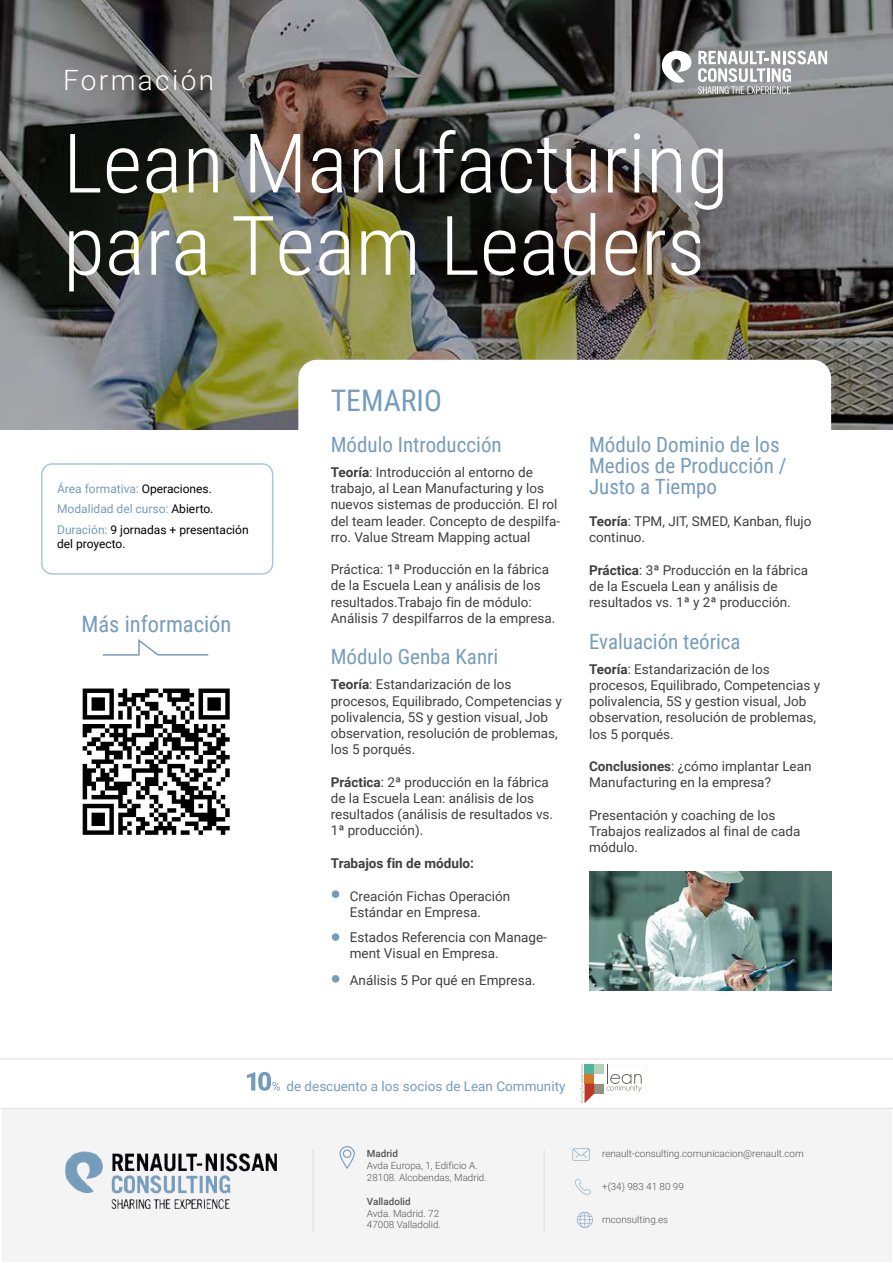
<style>
.page{position:relative;width:893px;height:1263px;background:#fff}
.page>*{position:absolute;margin:0;border:0;box-sizing:border-box;transform-origin:0 0}
.t1{font:300 82.2px/82.2px "Roboto Condensed";color:#fff;scale:1.04 1}
.t2{font:29.7px "Roboto Condensed";color:#769cbc}
.t3{font:300 28.05px "Roboto";letter-spacing:.085em;color:#fff}
.t4{font:22.5px "Roboto Condensed";color:#769cbc}
.t5{font:21px/21px "Roboto Condensed";color:#769cbc}
.t6{font:13.5px/16.2px "Roboto";color:#3f3f3f}
.t7{font:13.5px "Roboto";color:#769cbc}
.t8{font:700 13.5px "Roboto";color:#3f3f3f}
.t9{font:12px/20.4px "Roboto";color:#000}
.t10{font:300 9.9px/11.9px "Roboto";color:#545454}
.t11{font:500 9.9px "Roboto";color:#545454}
.s1{color:#769cbc}
.s2{font-weight:700}
</style>
<div class="page">
<img style="left:0;top:0;width:893px;height:429px">
<div style="left:298px;top:360px;width:533px;height:739px;background:#fff;border-radius:19px"></div>
<img style="left:589px;top:872px;width:242px;height:118px">
<img style="left:82px;top:688px;width:148px;height:147px">
<div style="left:41px;top:463px;width:232px;height:112px;border:2px solid #a8c7dd;border-radius:10px"></div>
<div style="left:3px;top:1108px;width:889px;height:154px;background:#f4f4f4"></div>
<svg style="left:662px;top:51px;width:29px;height:32px"></svg>
<svg style="left:698px;top:51px;width:129px;height:43px"></svg>
<img style="left:65px;top:1151px;width:212px;height:58px">
<hr style="left:312px;top:1150px;width:2px;height:82px;background:#e5e5e5">
<hr style="left:543px;top:1150px;width:2px;height:82px;background:#e5e5e5">
<svg style="left:339px;top:1146px;width:16px;height:23px"></svg>
<svg style="left:573px;top:1148px;width:17px;height:12px"></svg>
<svg style="left:575px;top:1179px;width:16px;height:16px"></svg>
<svg style="left:577px;top:1212px;width:16px;height:16px"></svg>
<div style="left:332px;top:890px;width:7px;height:8px;background:#769cbc;border-radius:50%"></div>
<div style="left:332px;top:933px;width:7px;height:8px;background:#769cbc;border-radius:50%"></div>
<div style="left:332px;top:975px;width:7px;height:8px;background:#769cbc;border-radius:50%"></div>
<svg style="left:0;top:1058px;width:893px;height:51px"></svg>
<svg style="left:247px;top:1072px;width:33px;height:19px"></svg>
<div style="left:594px;top:1064px;width:52px;height:29px;background:#fff"></div>
<div style="left:594px;top:1064px;width:10px;height:10px;background:#b5d1b6"></div>
<div style="left:594px;top:1084px;width:10px;height:9px;background:#90947e"></div>
<svg style="left:580px;top:1064px;width:14px;height:39px"></svg>
<svg style="left:606px;top:1064px;width:36px;height:29px"></svg>
<svg style="left:102px;top:639px;width:107px;height:17px"></svg>
<h3 class="t3" style="left:63px;top:60px;width:153px">Formación</h3>
<h1 class="t1" style="left:63px;top:119px;width:642px">Lean Manufacturing para Team Leaders</h1>
<p class="t9" style="left:57px;top:478px;width:193px"><span class="s1">Área formativa:</span> Operaciones.<br><span class="s1">Modalidad del curso:</span> Abierto.<br><span class="s1">Duración:</span> 9 jornadas + presentación</p>
<p class="t9" style="left:57px;top:533px;width:70px">del proyecto.</p>
<h3 class="t4" style="left:82px;top:608px;width:151px">Más información</h3>
<h2 class="t2" style="left:331px;top:380px;width:113px">TEMARIO</h2>
<h3 class="t5" style="left:331px;top:433px;width:172px">Módulo Introducción</h3>
<p class="t6" style="left:331px;top:463px;width:231px"><span class="s2">Teoría</span>: Introducción al entorno de trabajo, al Lean Manufacturing y los nuevos sistemas de producción. El rol del team leader. Concepto de despilfa&shy;rro. Value Stream Mapping actual</p>
<p class="t6" style="left:331px;top:561px;width:226px">Práctica: 1ª Producción en la fábrica de la Escuela Lean y análisis de los resultados.Trabajo fin de módulo:<br>Análisis 7 despilfarros de la empresa.</p>
<h3 class="t5" style="left:331px;top:645px;width:169px">Módulo Genba Kanri</h3>
<p class="t6" style="left:331px;top:676px;width:233px"><span class="s2">Teoría</span>: Estandarización de los procesos, Equilibrado, Competencias y polivalencia, 5S y gestion visual, Job observation, resolución de problemas, los 5 porqués.</p>
<p class="t6" style="left:331px;top:773px;width:224px"><span class="s2">Práctica</span>: 2ª producción en la fábrica de la Escuela Lean: análisis de los resultados (análisis de resultados vs.<br>1ª producción).</p>
<p class="t8" style="left:331px;top:853px;width:145px">Trabajos fin de módulo:</p>
<p class="t6" style="left:350px;top:887px;width:162px">Creación Fichas Operación<br>Estándar en Empresa.</p>
<p class="t6" style="left:350px;top:928px;width:199px">Estados Referencia con Manage&shy;ment Visual en Empresa.</p>
<p class="t6" style="left:350px;top:971px;width:187px">Análisis 5 Por qué en Empresa.</p>
<h3 class="t5" style="left:589px;top:433px;width:199px">Módulo Dominio de los<br>Medios de Producción /<br>Justo a Tiempo</h3>
<p class="t6" style="left:589px;top:513px;width:224px"><span class="s2">Teoría</span>: TPM, JIT, SMED, Kanban, flujo continuo.</p>
<p class="t6" style="left:589px;top:561px;width:221px"><span class="s2">Práctica</span>: 3ª Producción en la fábrica de la Escuela Lean y análisis de resultados vs. 1ª y 2ª producción.</p>
<h3 class="t5" style="left:589px;top:630px;width:153px">Evaluación teórica</h3>
<p class="t6" style="left:589px;top:660px;width:233px"><span class="s2">Teoría</span>: Estandarización de los procesos, Equilibrado, Competencias y polivalencia, 5S y gestion visual, Job observation, resolución de problemas, los 5 porqués.</p>
<p class="t6" style="left:589px;top:757px;width:224px"><span class="s2">Conclusiones</span>: ¿cómo implantar Lean<br>Manufacturing en la empresa?</p>
<p class="t6" style="left:589px;top:806px;width:213px">Presentación y coaching de los<br>Trabajos realizados al final de cada módulo.</p>
<p class="t7" style="left:286px;top:1077px;width:281px">de descuento a los socios de Lean Community</p>
<p class="t11" style="left:367px;top:1147px;width:33px">Madrid</p>
<p class="t10" style="left:367px;top:1159px;width:121px">Avda Europa, 1, Edificio A.<br>28108. Alcobendas, Madrid.</p>
<p class="t11" style="left:367px;top:1194px;width:45px">Valladolid</p>
<p class="t10" style="left:367px;top:1207px;width:75px">Avda. Madrid. 72<br>47008 Valladolid.</p>
<p class="t10" style="left:602px;top:1147px;width:203px">renault-consulting.comunicacion@renault.com</p>
<p class="t10" style="left:602px;top:1180px;width:83px">+(34) 983 41 80 99</p>
<p class="t10" style="left:602px;top:1213px;width:68px">rnconsulting.es</p>
</div>
